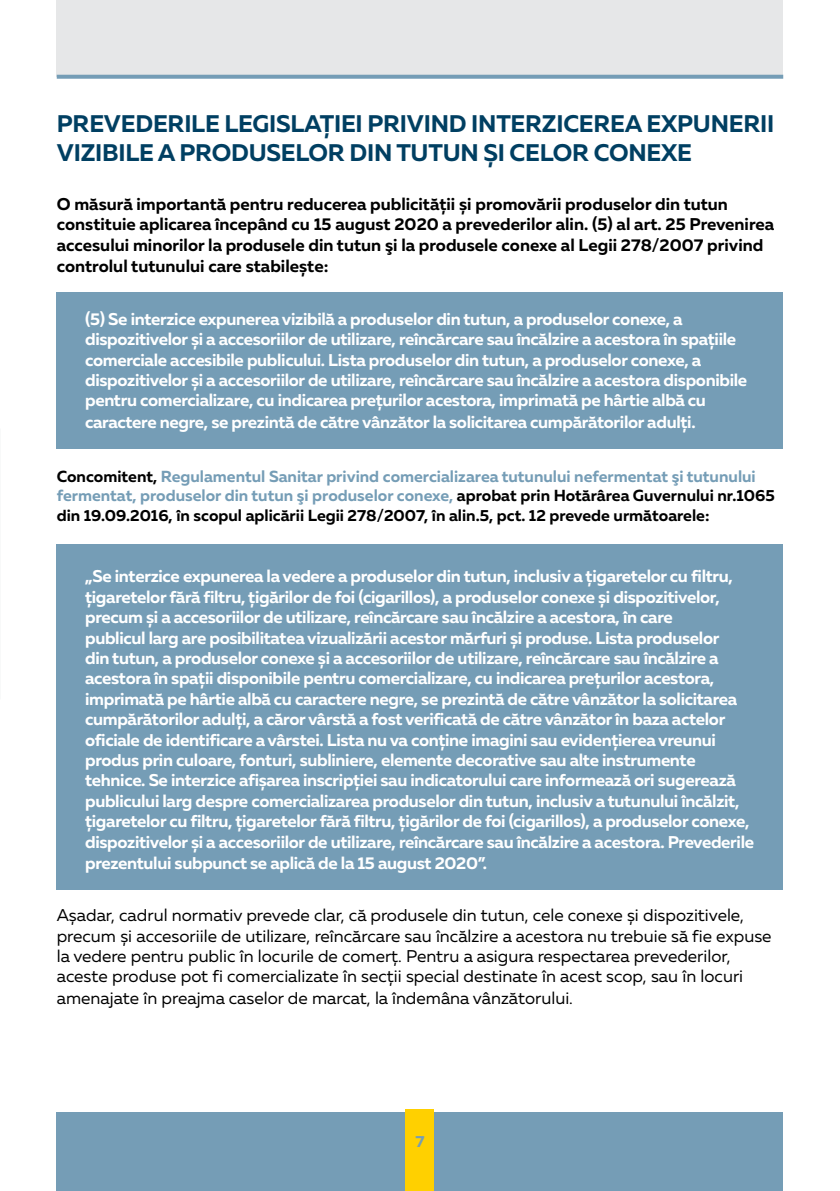
<style>
.page{position:relative;width:840px;height:1191px;background:#fff}
.page>*{position:absolute;margin:0;border:0;box-sizing:border-box;transform-origin:0 0}
.t1{font:700 24px/28.8px "Muller";letter-spacing:-.01em;color:#003f62}
.t2{font:700 17px/20.4px "Muller";letter-spacing:-.02em;color:#fff}
.t3{font:17px/20.8px "Muller";color:#000}
.t4{font:700 17px/20.8px "Muller";color:#000}
.t5{font:700 16px/19.2px "Muller";color:#000}
.t6{font:700 16px "Muller";color:#759db6}
.s1{color:#759db6}
</style>
<div class="page">
<div style="left:57px;top:0;width:725px;height:77px;background:#e6e7e8"></div>
<svg style="left:57px;top:75px;width:725px;height:4px;fill:#759db6"></svg>
<div style="left:57px;top:1112px;width:725px;height:79px;background:#759db6"></div>
<div style="left:405px;top:1109px;width:29px;height:82px;background:#ffd000"></div>
<div style="left:57px;top:292px;width:725px;height:157px;background:#759db6"></div>
<div style="left:57px;top:544px;width:725px;height:346px;background:#759db6"></div>
<h1 class="t1" style="left:57px;top:109px;width:718px">PREVEDERILE LEGISLAȚIEI PRIVIND INTERZICEREA EXPUNERII<br>VIZIBILE A PRODUSELOR DIN TUTUN ȘI CELOR CONEXE</h1>
<p class="t4" style="left:57px;top:193px;width:718px">O măsură importantă pentru reducerea publicității și promovării produselor din tutun constituie aplicarea începând cu 15 august 2020 a prevederilor alin. (5) al art. 25 Prevenirea accesului minorilor la produsele din tutun şi la produsele conexe al Legii 278/2007 privind controlul tutunului care stabilește:</p>
<p class="t2" style="left:85px;top:308px;width:663px">(5) Se interzice expunerea vizibilă a produselor din tutun, a produselor conexe, a dispozitivelor și a accesoriilor de utilizare, reîncărcare sau încălzire a acestora în spaţiile comerciale accesibile publicului. Lista produselor din tutun, a produselor conexe, a dispozitivelor și a accesoriilor de utilizare, reîncărcare sau încălzire a acestora disponibile pentru comercializare, cu indicarea prețurilor acestora, imprimată pe hârtie albă cu caractere negre, se prezintă de către vânzător la solicitarea cumpărătorilor adulţi.</p>
<p class="t5" style="left:57px;top:467px;width:719px">Concomitent, <span class="s1">Regulamentul Sanitar privind comercializarea tutunului nefermentat şi tutunului fermentat, produselor din tutun şi produselor conexe,</span> aprobat prin Hotărârea Guvernului nr.1065 din 19.09.2016, în scopul aplicării Legii 278/2007, în alin.5, pct. 12 prevede următoarele:</p>
<p class="t2" style="left:85px;top:566px;width:670px">„Se interzice expunerea la vedere a produselor din tutun, inclusiv a țigaretelor cu filtru, țigaretelor fără filtru, țigărilor de foi (cigarillos), a produselor conexe și dispozitivelor, precum și a accesoriilor de utilizare, reîncărcare sau încălzire a acestora, în care<br>publicul larg are posibilitatea vizualizării acestor mărfuri și produse. Lista produselor<br>din tutun, a produselor conexe și a accesoriilor de utilizare, reîncărcare sau încălzire a acestora în spații disponibile pentru comercializare, cu indicarea preţurilor acestora, imprimată pe hârtie albă cu caractere negre, se prezintă de către vânzător la solicitarea cumpărătorilor adulţi, a căror vârstă a fost verificată de către vânzător în baza actelor oficiale de identificare a vârstei. Lista nu va conține imagini sau evidențierea vreunui produs prin culoare, fonturi, subliniere, elemente decorative sau alte instrumente tehnice. Se interzice afișarea inscripției sau indicatorului care informează ori sugerează publicului larg despre comercializarea produselor din tutun, inclusiv a tutunului încălzit, țigaretelor cu filtru, țigaretelor fără filtru, țigărilor de foi (cigarillos), a produselor conexe, dispozitivelor și a accesoriilor de utilizare, reîncărcare sau încălzire a acestora. Prevederile prezentului subpunct se aplică de la 15 august 2020”.</p>
<p class="t3" style="left:57px;top:904px;width:716px">Așadar, cadrul normativ prevede clar, că produsele din tutun, cele conexe și dispozitivele, precum și accesoriile de utilizare, reîncărcare sau încălzire a acestora nu trebuie să fie expuse la vedere pentru public în locurile de comerț. Pentru a asigura respectarea prevederilor, aceste produse pot fi comercializate în secții special destinate în acest scop, sau în locuri amenajate în preajma caselor de marcat, la îndemâna vânzătorului.</p>
<p class="t6" style="left:415px;top:1131px;width:11px">7</p>
</div>
